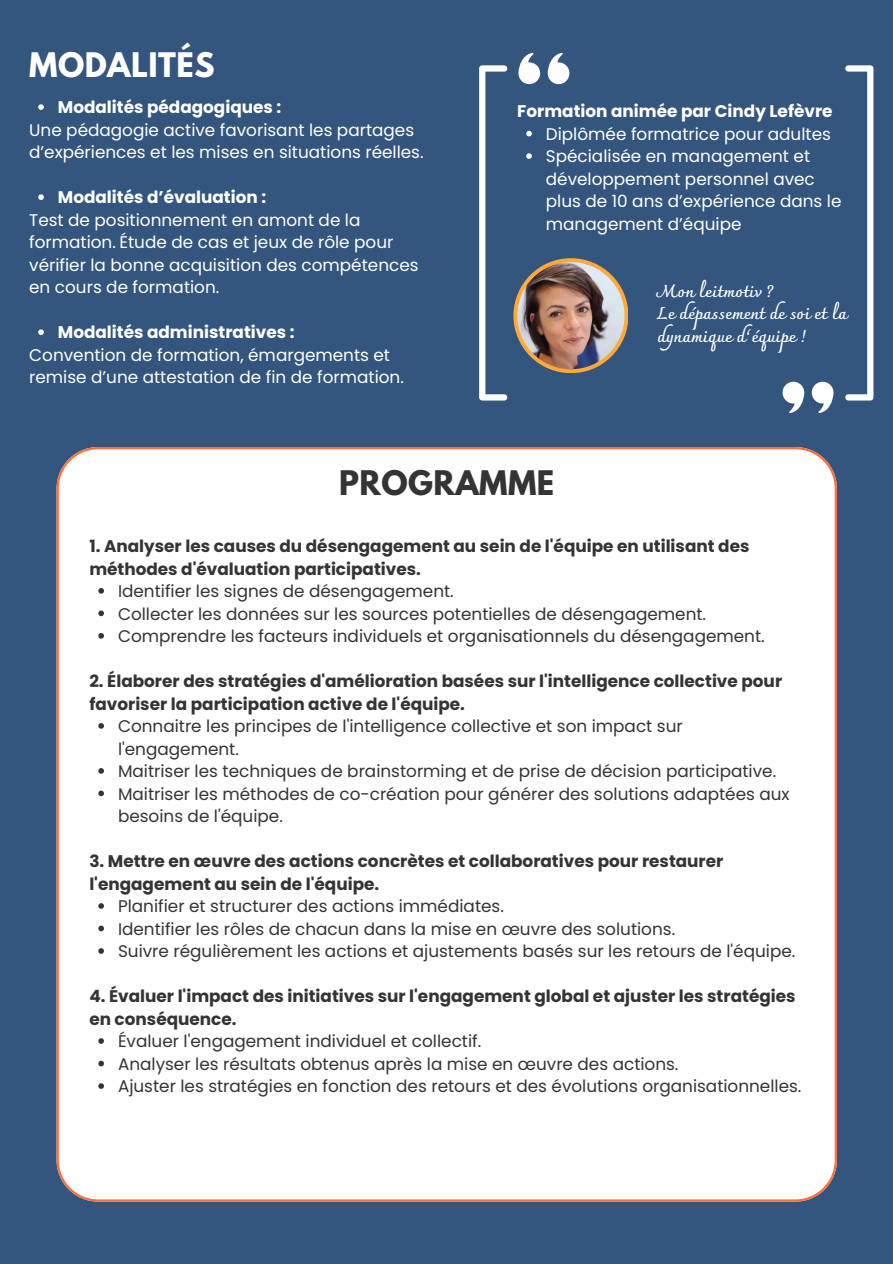
<style>
.page{position:relative;width:893px;height:1264px;background:#fff}
.page>*{position:absolute;margin:0;border:0;box-sizing:border-box;transform-origin:0 0}
.t1{font:700 30px "League Spartan";letter-spacing:.015em;color:#343434}
.t2{font:700 30px "League Spartan";letter-spacing:.015em;color:#fffefe}
.t3{font:16.8px/22.5px "Poppins";color:#343434}
.t4{font:16.8px/22.5px "Poppins";color:#fff}
.t5{font:700 16.8px/22.5px "Poppins";color:#343434}
.t6{font:700 16.8px "Poppins";color:#fff}
.t7{font:700 16.8px/22.5px "Charmonman";color:#fff}
</style>
<div class="page">
<div style="left:0;top:0;width:892px;height:1263px;background:#34557d"></div>
<div style="left:57px;top:447px;width:779px;height:754px;background:#fffefe"></div>
<svg style="left:518px;top:53px;width:22px;height:31px"></svg>
<svg style="left:547px;top:53px;width:22px;height:31px"></svg>
<svg style="left:811px;top:382px;width:22px;height:31px"></svg>
<svg style="left:782px;top:382px;width:22px;height:31px"></svg>
<svg style="left:479px;top:65px;width:28px;height:335px"></svg>
<svg style="left:845px;top:65px;width:28px;height:335px"></svg>
<svg style="left:513px;top:258px;width:115px;height:115px"></svg>
<img style="left:517px;top:262px;width:107px;height:107px;border-radius:50%">
<svg style="left:98px;top:588px;width:6px;height:5px"></svg>
<svg style="left:98px;top:610px;width:6px;height:6px"></svg>
<svg style="left:98px;top:633px;width:6px;height:5px"></svg>
<svg style="left:98px;top:723px;width:6px;height:5px"></svg>
<svg style="left:98px;top:768px;width:6px;height:5px"></svg>
<svg style="left:98px;top:790px;width:6px;height:6px"></svg>
<svg style="left:98px;top:903px;width:6px;height:5px"></svg>
<svg style="left:98px;top:925px;width:6px;height:6px"></svg>
<svg style="left:98px;top:948px;width:6px;height:5px"></svg>
<svg style="left:98px;top:1038px;width:6px;height:5px"></svg>
<svg style="left:98px;top:1060px;width:6px;height:6px"></svg>
<svg style="left:98px;top:1083px;width:6px;height:5px"></svg>
<svg style="left:38px;top:104px;width:6px;height:6px"></svg>
<svg style="left:38px;top:194px;width:6px;height:6px"></svg>
<svg style="left:38px;top:329px;width:6px;height:6px"></svg>
<svg style="left:526px;top:131px;width:6px;height:5px"></svg>
<svg style="left:526px;top:153px;width:6px;height:6px"></svg>
<p class="t2" style="left:29px;top:50px;width:187px">MODALITÉS</p>
<p class="t6" style="left:58px;top:96px;width:225px">Modalités pédagogiques :</p>
<h2 class="t4" style="left:29px;top:119px;width:396px">Une pédagogie active favorisant les partages d’expériences et les mises en situations réelles.</h2>
<p class="t6" style="left:58px;top:186px;width:210px">Modalités d’évaluation :</p>
<p class="t4" style="left:29px;top:209px;width:391px">Test de positionnement en amont de la formation. Étude de cas et jeux de rôle pour vérifier la bonne acquisition des compétences en cours de formation.</p>
<p class="t6" style="left:58px;top:321px;width:238px">Modalités administratives :</p>
<h2 class="t4" style="left:29px;top:344px;width:376px">Convention de formation, émargements et remise d’une attestation de fin de formation.</h2>
<p class="t6" style="left:517px;top:100px;width:317px">Formation animée par Cindy Lefèvre</p>
<p class="t4" style="left:546px;top:123px;width:286px">Diplômée formatrice pour adultes</p>
<h2 class="t4" style="left:546px;top:145px;width:297px">Spécialisée en management et développement personnel avec plus de 10 ans d’expérience dans le management d’équipe</h2>
<p class="t7" style="left:657px;top:279px;width:191px">Mon leitmotiv ?<br>Le dépassement de soi et la dynamique d’équipe !</p>
<p class="t1" style="left:339px;top:468px;width:217px">PROGRAMME</p>
<p class="t5" style="left:89px;top:535px;width:661px">1. Analyser les causes du désengagement au sein de l'équipe en utilisant des méthodes d'évaluation participatives.</p>
<p class="t3" style="left:118px;top:580px;width:337px">Identifier les signes de désengagement.</p>
<p class="t3" style="left:118px;top:602px;width:589px">Collecter les données sur les sources potentielles de désengagement.</p>
<p class="t3" style="left:118px;top:625px;width:648px">Comprendre les facteurs individuels et organisationnels du désengagement.</p>
<p class="t5" style="left:89px;top:670px;width:694px">2. Élaborer des stratégies d'amélioration basées sur l'intelligence collective pour favoriser la participation active de l'équipe.</p>
<p class="t3" style="left:118px;top:715px;width:566px">Connaitre les principes de l'intelligence collective et son impact sur l'engagement.</p>
<p class="t3" style="left:118px;top:760px;width:659px">Maitriser les techniques de brainstorming et de prise de décision participative.</p>
<h2 class="t3" style="left:118px;top:782px;width:673px">Maitriser les méthodes de co-création pour générer des solutions adaptées aux besoins de l'équipe.</h2>
<p class="t5" style="left:89px;top:850px;width:635px">3. Mettre en œuvre des actions concrètes et collaboratives pour restaurer l'engagement au sein de l'équipe.</p>
<p class="t3" style="left:118px;top:895px;width:387px">Planifier et structurer des actions immédiates.</p>
<p class="t3" style="left:118px;top:917px;width:558px">Identifier les rôles de chacun dans la mise en œuvre des solutions.</p>
<h2 class="t3" style="left:118px;top:940px;width:679px">Suivre régulièrement les actions et ajustements basés sur les retours de l'équipe.</h2>
<h1 class="t5" style="left:89px;top:985px;width:707px">4. Évaluer l'impact des initiatives sur l'engagement global et ajuster les stratégies en conséquence.</h1>
<h2 class="t3" style="left:118px;top:1030px;width:365px">Évaluer l'engagement individuel et collectif.</h2>
<p class="t3" style="left:118px;top:1052px;width:562px">Analyser les résultats obtenus après la mise en œuvre des actions.</p>
<p class="t3" style="left:118px;top:1075px;width:685px">Ajuster les stratégies en fonction des retours et des évolutions organisationnelles.</p>
</div>
